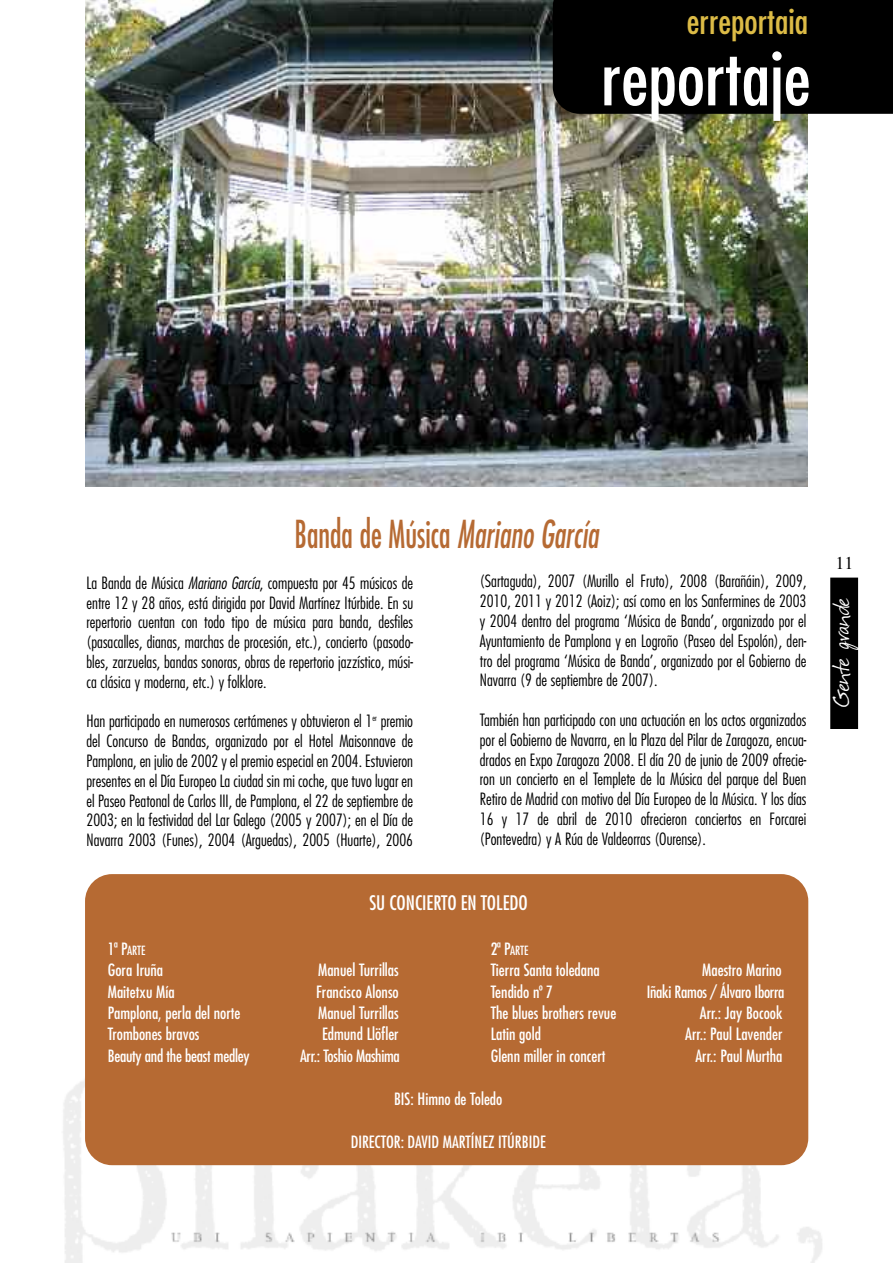
<style>
.page{position:relative;width:893px;height:1263px;background:#fff}
.page>*{position:absolute;margin:0;border:0;box-sizing:border-box;transform-origin:0 0}
.t1{font:condensed 75px "Futura";color:#fff}
.t2{font:condensed 37.5px "Futura";color:#b66a33;scale:.8 1}
.t3{font:condensed 35.25px "Futura";color:#dcbb46}
.t4{font:22.5px "Festus";color:#fff}
.t5{font:condensed 19.5px "Futura";color:#fff}
.t6{font:18px "Times New Roman";color:#000}
.t7{font:300 condensed 16.5px/19.8px "Futura";color:#000;text-align:justify}
.t8{font:condensed 16.5px "Futura";color:#fff}
.t9{font:condensed 12.3px "Futura";color:#fff}
.s1{font-style:italic}
.s2{font-size:16.5px}
</style>
<div class="page">
<img style="left:85px;top:0;width:723px;height:487px">
<img style="left:63px;top:1071px;width:759px;height:191px">
<div style="left:830px;top:553px;width:28px;height:176px;background:#000"></div>
<div style="left:829px;top:552px;width:30px;height:178px;border:1px solid #fff"></div>
<div style="left:830px;top:551px;width:28px;height:26px;background:#fff"></div>
<div style="left:553px;top:0;width:340px;height:114px;background:#000"></div>
<div style="left:85px;top:874px;width:723px;height:291px;background:#b66a33;border-radius:27px"></div>
<h3 class="t3" style="left:687px;top:5px;width:123px">erreportaia</h3>
<h1 class="t1" style="left:601px;top:43px;width:211px">reportaje</h1>
<h2 class="t2" style="left:295px;top:516px;width:383px">Banda de Música <span class="s1">Mariano García</span></h2>
<p class="t7" style="left:87px;top:574px;width:328px">La Banda de Música <span class="s1">Mariano García</span>, compuesta por 45 músicos de entre 12 y 28 años, está dirigida por David Martínez Itúrbide. En su repertorio cuentan con todo tipo de música para banda, desfiles (pasacalles, dianas, marchas de procesión, etc.), concierto (pasodo&shy;bles, zarzuelas, bandas sonoras, obras de repertorio jazzístico, músi&shy;ca clásica y moderna, etc.) y folklore.</p>
<p class="t7" style="left:87px;top:712px;width:328px">Han participado en numerosos certámenes y obtuvieron el 1<sup>er</sup> premio del Concurso de Bandas, organizado por el Hotel Maisonnave de Pamplona, en julio de 2002 y el premio especial en 2004. Estuvieron presentes en el Día Europeo La ciudad sin mi coche, que tuvo lugar en el Paseo Peatonal de Carlos III, de Pamplona, el 22 de septiembre de 2003; en la festividad del Lar Galego (2005 y 2007); en el Día de Navarra 2003 (Funes), 2004 (Arguedas), 2005 (Huarte), 2006</p>
<p class="t7" style="left:480px;top:572px;width:328px">(Sartaguda), 2007 (Murillo el Fruto), 2008 (Barañáin), 2009, 2010, 2011 y 2012 (Aoiz); así como en los Sanfermines de 2003 y 2004 dentro del programa ‘Música de Banda’, organizado por el Ayuntamiento de Pamplona y en Logroño (Paseo del Espolón), den&shy;tro del programa ‘Música de Banda’, organizado por el Gobierno de Navarra (9 de septiembre de 2007).</p>
<p class="t7" style="left:480px;top:711px;width:328px">También han participado con una actuación en los actos organizados por el Gobierno de Navarra, en la Plaza del Pilar de Zaragoza, encua&shy;drados en Expo Zaragoza 2008. El día 20 de junio de 2009 ofrecie&shy;ron un concierto en el Templete de la Música del parque del Buen Retiro de Madrid con motivo del Día Europeo de la Música. Y los días 16 y 17 de abril de 2010 ofrecieron conciertos en Forcarei (Pontevedra) y A Rúa de Valdeorras (Ourense).</p>
<p class="t5" style="left:369px;top:893px;width:160px">SU CONCIERTO EN TOLEDO</p>
<p class="t9" style="left:108px;top:945px;width:39px"><span class="s2">1ª P</span>ARTE</p>
<p class="t8" style="left:108px;top:962px;width:57px">Gora Iruña</p>
<p class="t8" style="left:318px;top:962px;width:82px">Manuel Turrillas</p>
<p class="t8" style="left:108px;top:984px;width:68px">Maitetxu Mía</p>
<p class="t8" style="left:316px;top:984px;width:84px">Francisco Alonso</p>
<p class="t8" style="left:108px;top:1005px;width:134px">Pamplona, perla del norte</p>
<p class="t8" style="left:318px;top:1005px;width:82px">Manuel Turrillas</p>
<p class="t8" style="left:108px;top:1027px;width:93px">Trombones bravos</p>
<p class="t8" style="left:322px;top:1027px;width:78px">Edmund Llöfler</p>
<p class="t8" style="left:108px;top:1048px;width:143px">Beauty and the beast medley</p>
<p class="t8" style="left:300px;top:1048px;width:101px">Arr.: Toshio Mashima</p>
<p class="t9" style="left:491px;top:945px;width:39px"><span class="s2">2ª P</span>ARTE</p>
<p class="t8" style="left:491px;top:962px;width:111px">Tierra Santa toledana</p>
<p class="t8" style="left:702px;top:962px;width:81px">Maestro Marino</p>
<p class="t8" style="left:491px;top:984px;width:64px">Tendido nº 7</p>
<p class="t8" style="left:647px;top:984px;width:139px">Iñaki Ramos / Álvaro Iborra</p>
<p class="t8" style="left:491px;top:1005px;width:127px">The blues brothers revue</p>
<p class="t8" style="left:700px;top:1005px;width:84px">Arr.: Jay Bocook</p>
<p class="t8" style="left:491px;top:1027px;width:52px">Latin gold</p>
<p class="t8" style="left:685px;top:1027px;width:99px">Arr.: Paul Lavender</p>
<p class="t8" style="left:491px;top:1048px;width:116px">Glenn miller in concert</p>
<p class="t8" style="left:695px;top:1048px;width:89px">Arr.: Paul Murtha</p>
<p class="t8" style="left:394px;top:1091px;width:110px">BIS: Himno de Toledo</p>
<p class="t8" style="left:351px;top:1134px;width:197px">DIRECTOR: DAVID MARTÍNEZ ITÚRBIDE</p>
<p class="t6" style="left:835px;top:553px;width:19px">11</p>
<h3 class="t4" style="left:827px;top:707px;width:111px;rotate:-90deg">Gente grande</h3>
</div>
